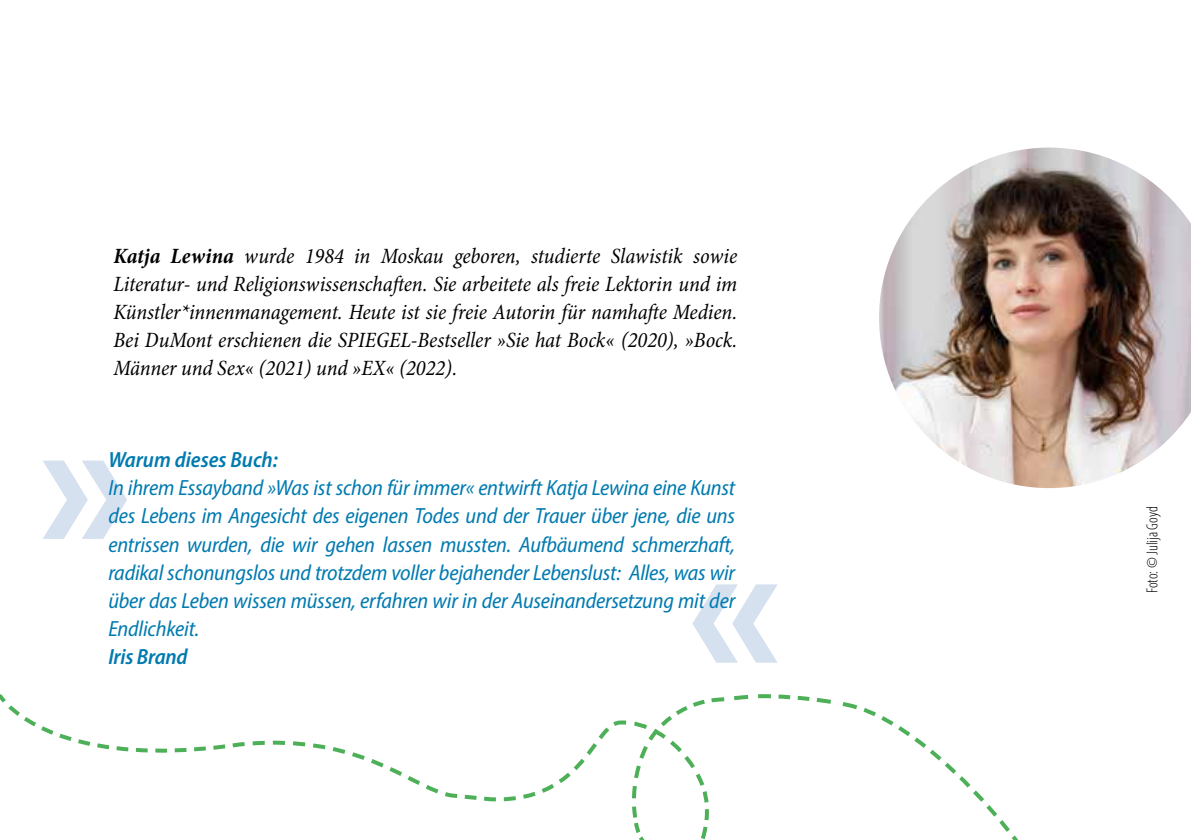
<style>
.page{position:relative;width:1191px;height:840px;background:#fff}
.page>*{position:absolute;margin:0;border:0;box-sizing:border-box;transform-origin:0 0}
.t1{font:700 204.8px "Myriad Pro";color:#d6e1f0}
.t2{font:italic semi-condensed 22px/28px "Myriad Pro";letter-spacing:-.01em;color:#017ab0;text-align:justify}
.t3{font:italic condensed 22px/28px "Minion Pro";color:#000;text-align:justify}
.t4{font:italic 600 semi-condensed 22px "Myriad Pro";color:#017ab0}
.t5{font:300 condensed 16px "Myriad Pro";color:#000}
.s1{font-weight:700}
</style>
<div class="page">
<img style="left:879px;top:147px;width:312px;height:341px">
<svg style="left:0;top:694px;width:1018px;height:145px"></svg>
<p class="t3" style="left:113px;top:242px;width:625px"><span class="s1">Katja Lewina</span> wurde 1984 in Moskau geboren, studierte Slawistik sowie Literatur- und Religionswissenschaften. Sie arbeitete als freie Lektorin und im Künstler*innenmanagement. Heute ist sie freie Autorin für namhafte Medien.<br>Bei DuMont erschienen die SPIEGEL-Bestseller »Sie hat Bock« (2020), »Bock.<br>Männer und Sex« (2021) und »EX« (2022).</p>
<p class="t4" style="left:108px;top:448px;width:171px">Warum dieses Buch:</p>
<p class="t2" style="left:108px;top:473px;width:628px">In ihrem Essayband »Was ist schon für immer« entwirft Katja Lewina eine Kunst des Lebens im Angesicht des eigenen Todes und der Trauer über jene, die uns entrissen wurden, die wir gehen lassen mussten. Aufbäumend schmerzhaft, radikal schonungslos und trotzdem voller bejahender Lebenslust: Alles, was wir über das Leben wissen müssen, erfahren wir in der Auseinandersetzung mit der Endlichkeit.</p>
<p class="t4" style="left:108px;top:644px;width:81px">Iris Brand</p>
<h1 class="t1" style="left:38px;top:364px;width:97px">»</h1>
<h1 class="t1" style="left:687px;top:487px;width:97px">«</h1>
<p class="t5" style="left:1142px;top:592px;width:88px;rotate:-90deg">Foto: © Julija Goyd</p>
</div>
